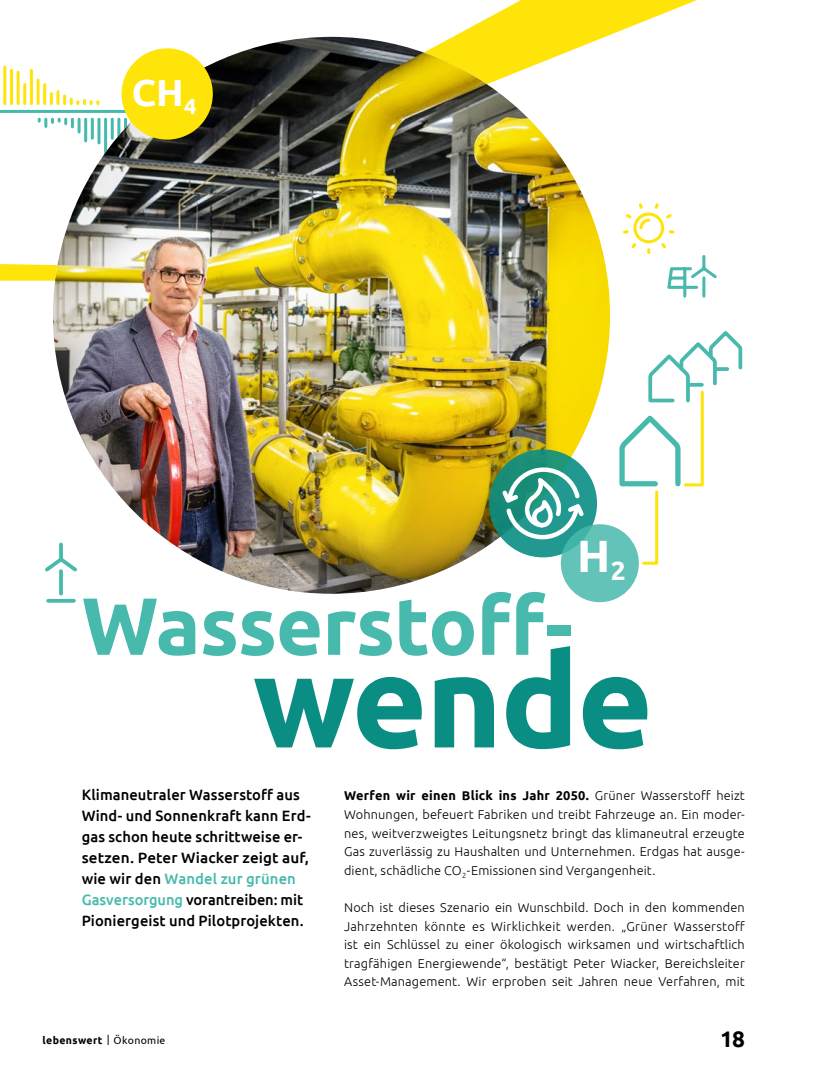
<style>
.page{position:relative;width:830px;height:1085px;background:#fff}
.page>*{position:absolute;margin:0;border:0;box-sizing:border-box;transform-origin:0 0}
.t1{font:700 130.5px "Ubuntu";letter-spacing:-.015em;color:#0a8e84}
.t2{font:700 81px "Ubuntu";letter-spacing:-.015em;color:#47b9ad}
.t3{font:700 45.3px "Ubuntu";color:#fff}
.t4{font:700 37.5px "Ubuntu";color:#fff}
.t5{font:700 22.5px "Ubuntu";color:#000}
.t6{font:500 15px/21px "Ubuntu";letter-spacing:.005em;color:#000}
.t7{font:300 12.75px/18.6px "Ubuntu";letter-spacing:.01em;color:#000;text-align:justify}
.t8{font:700 10.5px "Ubuntu";letter-spacing:.035em;color:#000}
.s1{color:#47b9ad}
.s2{font-weight:700}
.s3{font-weight:400}
</style>
<div class="page">
<svg style="left:423px;top:0;width:273px;height:105px"></svg>
<svg style="left:0;top:264px;width:58px;height:16px"></svg>
<hr style="left:84px;top:119px;width:3px;height:22px;background:#47b9ad">
<svg style="left:38px;top:119px;width:42px;height:13px"></svg>
<hr style="left:124px;top:119px;width:3px;height:33px;background:#47b9ad">
<hr style="left:117px;top:119px;width:3px;height:31px;background:#47b9ad">
<hr style="left:111px;top:119px;width:3px;height:19px;background:#47b9ad">
<hr style="left:104px;top:119px;width:3px;height:33px;background:#47b9ad">
<hr style="left:97px;top:119px;width:3px;height:24px;background:#47b9ad">
<hr style="left:91px;top:119px;width:3px;height:19px;background:#47b9ad">
<hr style="left:0;top:110px;width:152px;height:3px;background:#47b9ad">
<svg style="left:50px;top:92px;width:49px;height:12px"></svg>
<hr style="left:3px;top:67px;width:3px;height:37px;background:#ffe409">
<hr style="left:10px;top:70px;width:3px;height:34px;background:#ffe409">
<hr style="left:17px;top:72px;width:3px;height:32px;background:#ffe409">
<hr style="left:23px;top:85px;width:3px;height:19px;background:#ffe409">
<hr style="left:30px;top:70px;width:3px;height:34px;background:#ffe409">
<hr style="left:37px;top:80px;width:3px;height:24px;background:#ffe409">
<hr style="left:43px;top:85px;width:3px;height:19px;background:#ffe409">
<img style="left:53px;top:37px;width:556px;height:556px;border-radius:278px">
<div style="left:121px;top:48px;width:92px;height:92px;background:#ffe409;border-radius:50%"></div>
<svg style="left:489px;top:450px;width:107px;height:106px;background:#1e9383"></svg>
<div style="left:489px;top:449px;width:107px;height:108px;border:2px solid #0a8e84;border-radius:50%"></div>
<svg style="left:498px;top:465px;width:89px;height:76px"></svg>
<svg style="left:560px;top:524px;width:78px;height:78px;background:#61c2b8"></svg>
<svg style="left:616px;top:331px;width:127px;height:235px"></svg>
<hr style="left:48px;top:599px;width:26px;height:3px;background:#47b9ad">
<svg style="left:45px;top:542px;width:32px;height:54px"></svg>
<svg style="left:623px;top:203px;width:94px;height:95px"></svg>
<h3 class="t4" style="left:132px;top:70px;width:66px">CH<sub>4</sub></h3>
<h3 class="t3" style="left:576px;top:528px;width:50px">H<sub>2</sub></h3>
<h2 class="t2" style="left:81px;top:576px;width:492px">Wasserstoff-</h2>
<h1 class="t1" style="left:253px;top:621px;width:402px">wende</h1>
<p class="t6" style="left:82px;top:783px;width:230px">Klimaneutraler Wasserstoff aus<br>Wind- und Sonnenkraft kann Erd&shy;gas schon heute schrittweise er&shy;setzen. Peter Wiacker zeigt auf, wie wir den <span class="s1">Wandel zur grünen<br>Gasversorgung</span> vorantreiben: mit<br>Pioniergeist und Pilotprojekten.</p>
<p class="t7" style="left:344px;top:786px;width:402px"><span class="s2">Werfen wir einen Blick ins Jahr 2050.</span> Grüner Wasserstoff heizt Wohnungen, befeuert Fabriken und treibt Fahrzeuge an. Ein moder&shy;nes, weitverzweigtes Leitungsnetz bringt das klimaneutral erzeugte Gas zuverlässig zu Haushalten und Unternehmen. Erdgas hat ausge&shy;dient, schädliche CO<sub>2</sub>-Emissionen sind Vergangenheit.</p>
<p class="t7" style="left:344px;top:897px;width:402px">Noch ist dieses Szenario ein Wunschbild. Doch in den kommenden Jahrzehnten könnte es Wirklichkeit werden. „Grüner Wasserstoff ist ein Schlüssel zu einer ökologisch wirksamen und wirtschaftlich tragfähigen Energiewende“, bestätigt Peter Wiacker, Bereichsleiter Asset-Management. Wir erproben seit Jahren neue Verfahren, mit</p>
<p class="t8" style="left:43px;top:1033px;width:124px">lebenswert <span class="s3">| Ökonomie</span></p>
<h3 class="t5" style="left:719px;top:1025px;width:26px">18</h3>
</div>
